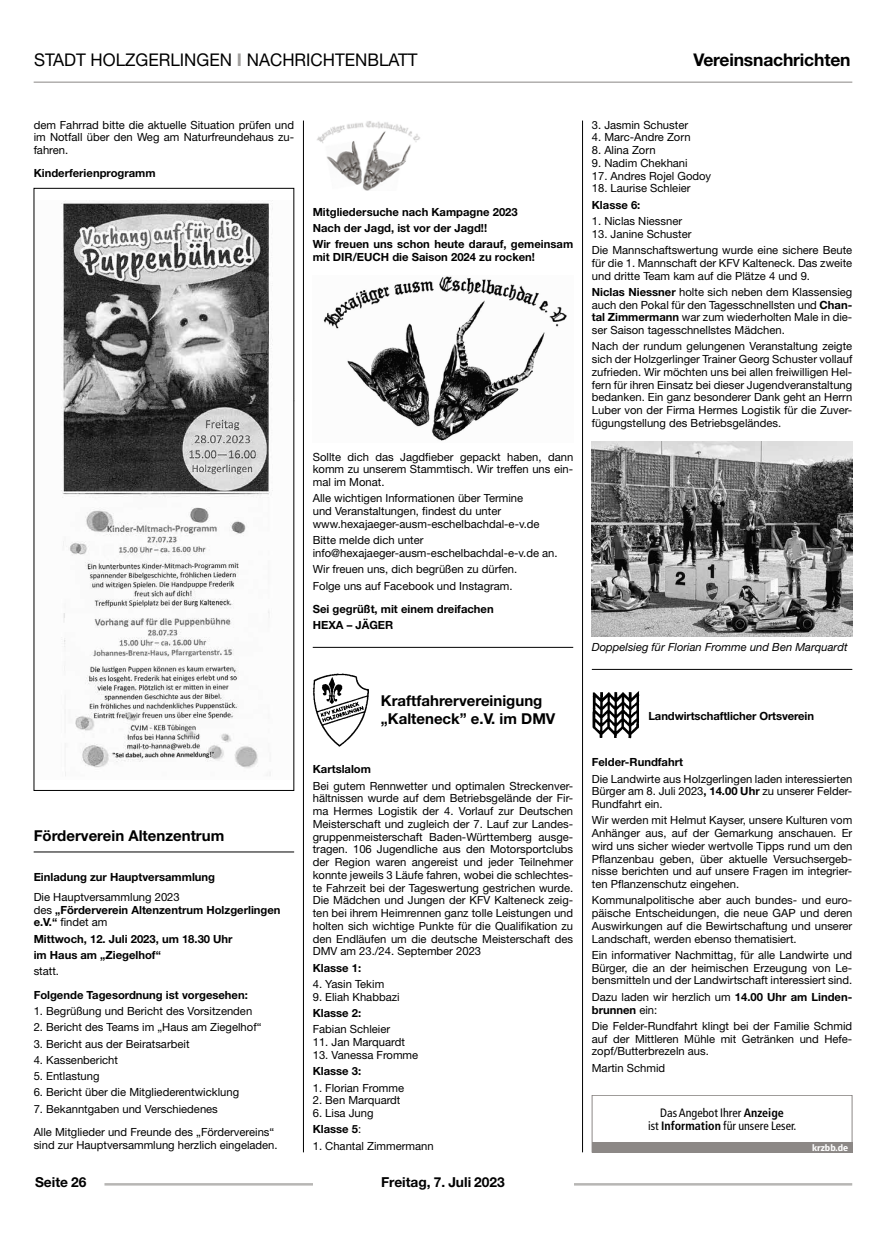
<style>
.page{position:relative;width:886px;height:1241px;background:#fff}
.page>*{position:absolute;margin:0;border:0;box-sizing:border-box;transform-origin:0 0}
.t1{font:17.5px "Helvetica Neue LT Std";color:#000}
.t2{font:700 17.5px "Helvetica Neue LT Std";letter-spacing:-.01em;color:#000}
.t3{font:700 15px/18px "Helvetica";color:#000}
.t4{font:700 15px/18px "Helvetica Neue";color:#000}
.t5{font:700 15px "Helvetica Neue LT Std";color:#000}
.t6{font:700 14.25px "Helvetica";color:#000}
.t7{font:700 13.75px "Helvetica Neue LT Std";color:#000}
.t8{font:condensed 12.12px/13.1px "Frutiger LT Pro";color:#000;text-align:center}
.t9{font:11.25px/12.8px "Helvetica Neue LT Std";color:#000;text-align:justify}
.t10{font:700 11.25px/16.2px "Helvetica Neue LT Std";color:#000}
.t11{font:italic 11.25px "Helvetica Neue LT Std";color:#000}
.t12{font:700 11.25px "Helvetica Neue";letter-spacing:-.01em;color:#000}
.t13{font:700 9.12px "Fira Sans";color:#fff}
.s1{font-weight:700;color:#a19f9d}
.s2{font-weight:400}
.s3{font-weight:700}
</style>
<div class="page">
<hr style="left:104px;top:1182px;width:748px;height:3px;background:#b7b6b4">
<div style="left:313px;top:1176px;width:260px;height:18px;background:#fff"></div>
<hr style="left:303px;top:120px;width:1px;height:1032px;background:#000">
<hr style="left:582px;top:120px;width:1px;height:1032px;background:#000">
<hr style="left:34px;top:81px;width:818px;height:2px;background:#a19f9d">
<img style="left:61px;top:200px;width:212px;height:576px">
<hr style="left:34px;top:851px;width:260px;height:1px;background:#000">
<hr style="left:313px;top:647px;width:260px;height:1px;background:#000">
<img style="left:317px;top:121px;width:103px;height:69px">
<img style="left:323px;top:276px;width:244px;height:165px">
<img style="left:313px;top:673px;width:56px;height:74px">
<hr style="left:592px;top:669px;width:260px;height:1px;background:#000">
<img style="left:592px;top:441px;width:260px;height:195px">
<img style="left:592px;top:691px;width:48px;height:48px">
<div style="left:592px;top:1142px;width:260px;height:10px;background:#8c8886"></div>
<div style="left:592px;top:1094px;width:260px;height:58px;border:1px solid #8c8886"></div>
<h1 class="t1" style="left:34px;top:49px;width:385px">STADT HOLZGERLINGEN <span class="s1">I</span> NACHRICHTENBLATT</h1>
<h1 class="t2" style="left:693px;top:49px;width:159px">Vereinsnachrichten</h1>
<p class="t9" style="left:34px;top:118px;width:262px">dem Fahrrad bitte die aktuelle Situation prüfen und im Notfall über den Weg am Naturfreundehaus zu&shy;fahren.</p>
<p class="t10" style="left:34px;top:165px;width:124px">Kinderferienprogramm</p>
<p class="t10" style="left:313px;top:203px;width:262px">Mitgliedersuche nach Kampagne 2023<br>Nach der Jagd, ist vor der Jagd!!<br>Wir freuen uns schon heute darauf, gemeinsam</p>
<p class="t10" style="left:313px;top:248px;width:224px">mit DIR/EUCH die Saison 2024 zu rocken!</p>
<h2 class="t5" style="left:34px;top:826px;width:192px">Förderverein Altenzentrum</h2>
<p class="t10" style="left:34px;top:868px;width:183px">Einladung zur Hauptversammlung</p>
<p class="t10" style="left:34px;top:890px;width:248px;line-height:12.8px"><span class="s2">Die Hauptversammlung 2023<br>des</span> „Förderverein Altenzentrum Holzgerlingen e.V.“ <span class="s2">findet am</span></p>
<p class="t10" style="left:34px;top:930px;width:200px">Mittwoch, 12. Juli 2023, um 18.30 Uhr im Haus am „Ziegelhof“</p>
<p class="t9" style="left:34px;top:964px;width:27px">statt.</p>
<p class="t10" style="left:34px;top:986px;width:216px">Folgende Tagesordnung ist vorgesehen:</p>
<p class="t9" style="left:34px;top:1004px;width:220px">1. Begrüßung und Bericht des Vorsitzenden</p>
<p class="t9" style="left:34px;top:1020px;width:229px">2. Bericht des Teams im „Haus am Ziegelhof“</p>
<p class="t9" style="left:34px;top:1036px;width:157px">3. Bericht aus der Beiratsarbeit</p>
<p class="t9" style="left:34px;top:1053px;width:86px">4. Kassenbericht</p>
<p class="t9" style="left:34px;top:1069px;width:67px">5. Entlastung</p>
<p class="t9" style="left:34px;top:1085px;width:207px">6. Bericht über die Mitgliederentwicklung</p>
<p class="t9" style="left:34px;top:1096px;width:242px;line-height:23.4px">7. Bekanntgaben und Verschiedenes<br>Alle Mitglieder und Freunde des „Fördervereins“</p>
<p class="t9" style="left:34px;top:1138px;width:245px">sind zur Hauptversammlung herzlich eingeladen.</p>
<p class="t9" style="left:313px;top:450px;width:262px">Sollte dich das Jagdfieber gepackt haben, dann komm zu unserem Stammtisch. Wir treffen uns ein&shy;mal im Monat.</p>
<p class="t9" style="left:313px;top:492px;width:228px;text-align:left">Alle wichtigen Informationen über Termine und Veranstaltungen, findest du unter www.hexajaeger-ausm-eschelbachdal-e-v.de</p>
<p class="t9" style="left:313px;top:533px;width:246px">Bitte melde dich unter info@hexajaeger-ausm-eschelbachdal-e-v.de an.</p>
<p class="t9" style="left:313px;top:561px;width:206px;line-height:16.2px">Wir freuen uns, dich begrüßen zu dürfen.<br>Folge uns auf Facebook und Instagram.</p>
<p class="t10" style="left:313px;top:600px;width:182px">Sei gegrüßt, mit einem dreifachen<br>HEXA – JÄGER</p>
<h2 class="t3" style="left:380px;top:685px;width:174px">Kraftfahrervereinigung „Kalteneck“ e.V. im DMV</h2>
<h2 class="t4" style="left:381px;top:691px;width:176px">Kraftfahrervereinigung „Kalteneck” e.V. im DMV</h2>
<p class="t10" style="left:313px;top:760px;width:60px">Kartslalom</p>
<p class="t9" style="left:313px;top:779px;width:262px">Bei gutem Rennwetter und optimalen Streckenver&shy;hältnissen wurde auf dem Betriebsgelände der Fir&shy;ma Hermes Logistik der 4. Vorlauf zur Deutschen Meisterschaft und zugleich der 7. Lauf zur Landes&shy;gruppenmeisterschaft Baden-Württemberg ausge&shy;tragen. 106 Jugendliche aus den Motorsportclubs der Region waren angereist und jeder Teilnehmer konnte jeweils 3 Läufe fahren, wobei die schlechtes&shy;te Fahrzeit bei der Tageswertung gestrichen wurde.<br>Die Mädchen und Jungen der KFV Kalteneck zeig&shy;ten bei ihrem Heimrennen ganz tolle Leistungen und holten sich wichtige Punkte für die Qualifikation zu den Endläufen um die deutsche Meisterschaft des DMV am 23./24. September 2023</p>
<p class="t10" style="left:313px;top:959px;width:50px">Klasse 1:</p>
<p class="t9" style="left:313px;top:977px;width:73px">4. Yasin Tekim</p>
<p class="t9" style="left:313px;top:990px;width:88px">9. Eliah Khabbazi</p>
<p class="t10" style="left:313px;top:1004px;width:50px">Klasse 2:</p>
<p class="t9" style="left:313px;top:1022px;width:79px">Fabian Schleier</p>
<p class="t9" style="left:313px;top:1035px;width:94px">11. Jan Marquardt</p>
<p class="t9" style="left:313px;top:1048px;width:107px">13. Vanessa Fromme</p>
<p class="t10" style="left:313px;top:1062px;width:50px">Klasse 3:</p>
<p class="t9" style="left:313px;top:1080px;width:93px">1. Florian Fromme</p>
<p class="t9" style="left:313px;top:1093px;width:89px">2. Ben Marquardt</p>
<p class="t9" style="left:313px;top:1104px;width:62px;line-height:16.2px">6. Lisa Jung<br><span class="s3">Klasse 5</span>:</p>
<p class="t9" style="left:313px;top:1138px;width:122px">1. Chantal Zimmermann</p>
<p class="t7" style="left:35px;top:1173px;width:53px">Seite 26</p>
<p class="t7" style="left:381px;top:1173px;width:125px">Freitag, 7. Juli 2023</p>
<p class="t9" style="left:592px;top:118px;width:98px">3. Jasmin Schuster</p>
<p class="t9" style="left:592px;top:131px;width:100px">4. Marc-Andre Zorn</p>
<p class="t9" style="left:592px;top:143px;width:65px">8. Alina Zorn</p>
<p class="t9" style="left:592px;top:156px;width:97px">9. Nadim Chekhani</p>
<p class="t9" style="left:592px;top:169px;width:121px">17. Andres Rojel Godoy</p>
<p class="t9" style="left:592px;top:182px;width:100px">18. Laurise Schleier</p>
<p class="t10" style="left:592px;top:196px;width:50px">Klasse 6:</p>
<p class="t9" style="left:592px;top:214px;width:92px">1. Niclas Niessner</p>
<p class="t9" style="left:592px;top:225px;width:262px;line-height:16.2px">13. Janine Schuster<br>Die Mannschaftswertung wurde eine sichere Beute</p>
<p class="t9" style="left:592px;top:256px;width:262px">für die 1. Mannschaft der KFV Kalteneck. Das zweite und dritte Team kam auf die Plätze 4 und 9.</p>
<p class="t9" style="left:592px;top:285px;width:262px"><span class="s3">Niclas Niessner</span> holte sich neben dem Klassensieg auch den Pokal für den Tagesschnellsten und <span class="s3">Chan&shy;tal Zimmermann</span> war zum wiederholten Male in die&shy;ser Saison tagesschnellstes Mädchen.</p>
<p class="t9" style="left:592px;top:340px;width:262px">Nach der rundum gelungenen Veranstaltung zeigte sich der Holzgerlinger Trainer Georg Schuster vollauf zufrieden. Wir möchten uns bei allen freiwilligen Hel&shy;fern für ihren Einsatz bei dieser Jugendveranstaltung bedanken. Ein ganz besonderer Dank geht an Herrn Luber von der Firma Hermes Logistik für die Zuver&shy;fügungstellung des Betriebsgeländes.</p>
<p class="t11" style="left:592px;top:640px;width:257px">Doppelsieg für Florian Fromme und Ben Marquardt</p>
<p class="t6" style="left:652px;top:705px;width:215px">Landwirtschaftlicher Ortsverein</p>
<p class="t10" style="left:592px;top:753px;width:93px">Felder-Rundfahrt</p>
<p class="t9" style="left:592px;top:771px;width:262px">Die Landwirte aus Holzgerlingen laden interessierten Bürger am 8. Juli 2023<span class="s3">, 14.00 Uhr</span> zu unserer Felder-Rundfahrt ein.</p>
<p class="t9" style="left:592px;top:813px;width:262px">Wir werden mit Helmut Kayser, unsere Kulturen vom Anhänger aus, auf der Gemarkung anschauen. Er wird uns sicher wieder wertvolle Tipps rund um den Pflanzenbau geben, über aktuelle Versuchsergeb&shy;nisse berichten und auf unsere Fragen im integrier&shy;ten Pflanzenschutz eingehen.</p>
<p class="t9" style="left:592px;top:893px;width:262px">Kommunalpolitische aber auch bundes- und euro&shy;päische Entscheidungen, die neue GAP und deren Auswirkungen auf die Bewirtschaftung und unserer Landschaft, werden ebenso thematisiert.</p>
<p class="t9" style="left:592px;top:948px;width:262px">Ein informativer Nachmittag, für alle Landwirte und Bürger, die an der heimischen Erzeugung von Le&shy;bensmitteln und der Landwirtschaft interessiert sind.</p>
<p class="t9" style="left:592px;top:990px;width:262px">Dazu laden wir herzlich um <span class="s3">14.00 Uhr am Linden&shy;brunnen</span> ein:</p>
<p class="t9" style="left:592px;top:1019px;width:262px">Die Felder-Rundfahrt klingt bei der Familie Schmid auf der Mittleren Mühle mit Getränken und Hefe&shy;zopf/Butterbrezeln aus.</p>
<p class="t9" style="left:592px;top:1060px;width:75px">Martin Schmid</p>
<p class="t12" style="left:648px;top:709px;width:167px">Landwirtschaftlicher Ortsverein</p>
<p class="t8" style="left:648px;top:1105px;width:150px">Das Angebot Ihrer <span class="s3">Anzeige<br></span>ist <span class="s3">Information</span> für unsere Leser.</p>
<p class="t13" style="left:812px;top:1141px;width:37px">krzbb.de</p>
</div>
